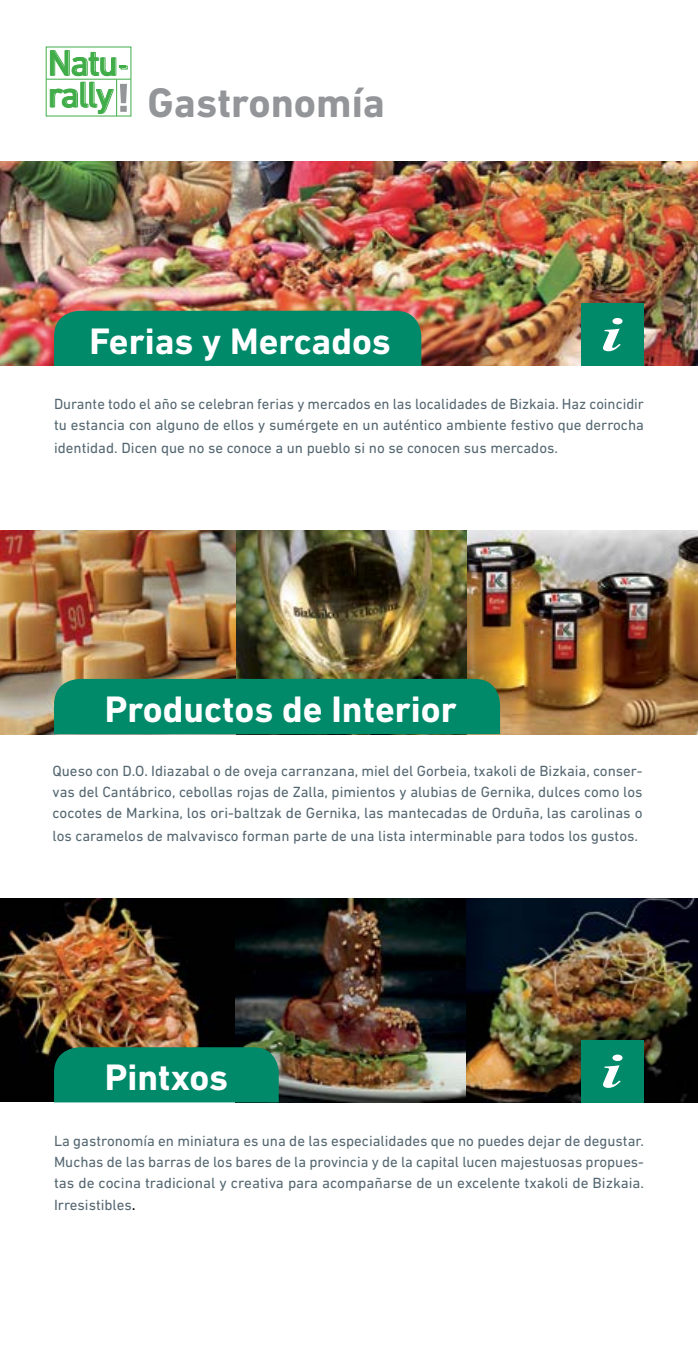
<style>
.page{position:relative;width:698px;height:1361px;background:#fff}
.page>*{position:absolute;margin:0;border:0;box-sizing:border-box;transform-origin:0 0}
.t1{font:700 42px "DIN Next LT Pro";color:#939598}
.t2{font:700 37.5px "DIN Next LT Pro";color:#fff}
.t3{font:15px/21px "DIN Next LT Pro";color:#546670;text-align:justify}
.s1{font-size:16.5px;color:#000}
</style>
<div class="page">
<img style="left:0;top:898px;width:697px;height:204px">
<img style="left:0;top:162px;width:697px;height:204px">
<img style="left:466px;top:530px;width:231px;height:204px">
<img style="left:235px;top:530px;width:231px;height:149px">
<img style="left:0;top:530px;width:235px;height:204px">
<div style="left:54px;top:311px;width:367px;height:55px;background:#008a6a"></div>
<div style="left:54px;top:1047px;width:225px;height:55px;background:#008a6a"></div>
<div style="left:54px;top:679px;width:446px;height:55px;background:#008a6a"></div>
<div style="left:46px;top:47px;width:85px;height:69px;background:linear-gradient(to right,#fdfefd,#fcfdfd)"></div>
<svg style="left:120px;top:84px;width:7px;height:28px"></svg>
<svg style="left:50px;top:82px;width:64px;height:32px"></svg>
<svg style="left:50px;top:50px;width:77px;height:26px"></svg>
<hr style="left:46px;top:79px;width:85px;height:1px;background:#41ad49">
<hr style="left:116px;top:79px;width:1px;height:37px;background:#41ad49">
<div style="left:581px;top:303px;width:62px;height:63px;background:#008a6a"></div>
<svg style="left:603px;top:318px;width:19px;height:33px"></svg>
<div style="left:581px;top:1040px;width:62px;height:62px;background:#008a6a"></div>
<svg style="left:603px;top:1054px;width:19px;height:34px"></svg>
<h1 class="t1" style="left:147px;top:78px;width:239px">Gastronomía</h1>
<h2 class="t2" style="left:89px;top:319px;width:303px">Ferias y Mercados</h2>
<p class="t3" style="left:54px;top:393px;width:591px">Durante todo el año se celebran ferias y mercados en las localidades de Bizkaia. Haz coincidir tu estancia con alguno de ellos y sumérgete en un auténtico ambiente festivo que derrocha</p>
<p class="t3" style="left:54px;top:437px;width:505px">identidad. Dicen que no se conoce a un pueblo si no se conocen sus mercados.</p>
<h2 class="t2" style="left:105px;top:687px;width:353px">Productos de Interior</h2>
<p class="t3" style="left:53px;top:760px;width:591px">Queso con D.O. Idiazabal o de oveja carranzana, miel del Gorbeia, txakoli de Bizkaia, conser&shy;vas del Cantábrico, cebollas rojas de Zalla, pimientos y alubias de Gernika, dulces como los cocotes de Markina, los ori-baltzak de Gernika, las mantecadas de Orduña, las carolinas o</p>
<p class="t3" style="left:53px;top:825px;width:586px">los caramelos de malvavisco forman parte de una lista interminable para todos los gustos.</p>
<h2 class="t2" style="left:105px;top:1055px;width:125px">Pintxos</h2>
<p class="t3" style="left:54px;top:1130px;width:591px">La gastronomía en miniatura es una de las especialidades que no puedes dejar de degustar.<br>Muchas de las barras de los bares de la provincia y de la capital lucen majestuosas propues&shy;tas de cocina tradicional y creativa para acompañarse de un excelente txakoli de Bizkaia.</p>
<p class="t3" style="left:54px;top:1194px;width:83px">Irresistibles<span class="s1">.</span></p>
</div>
